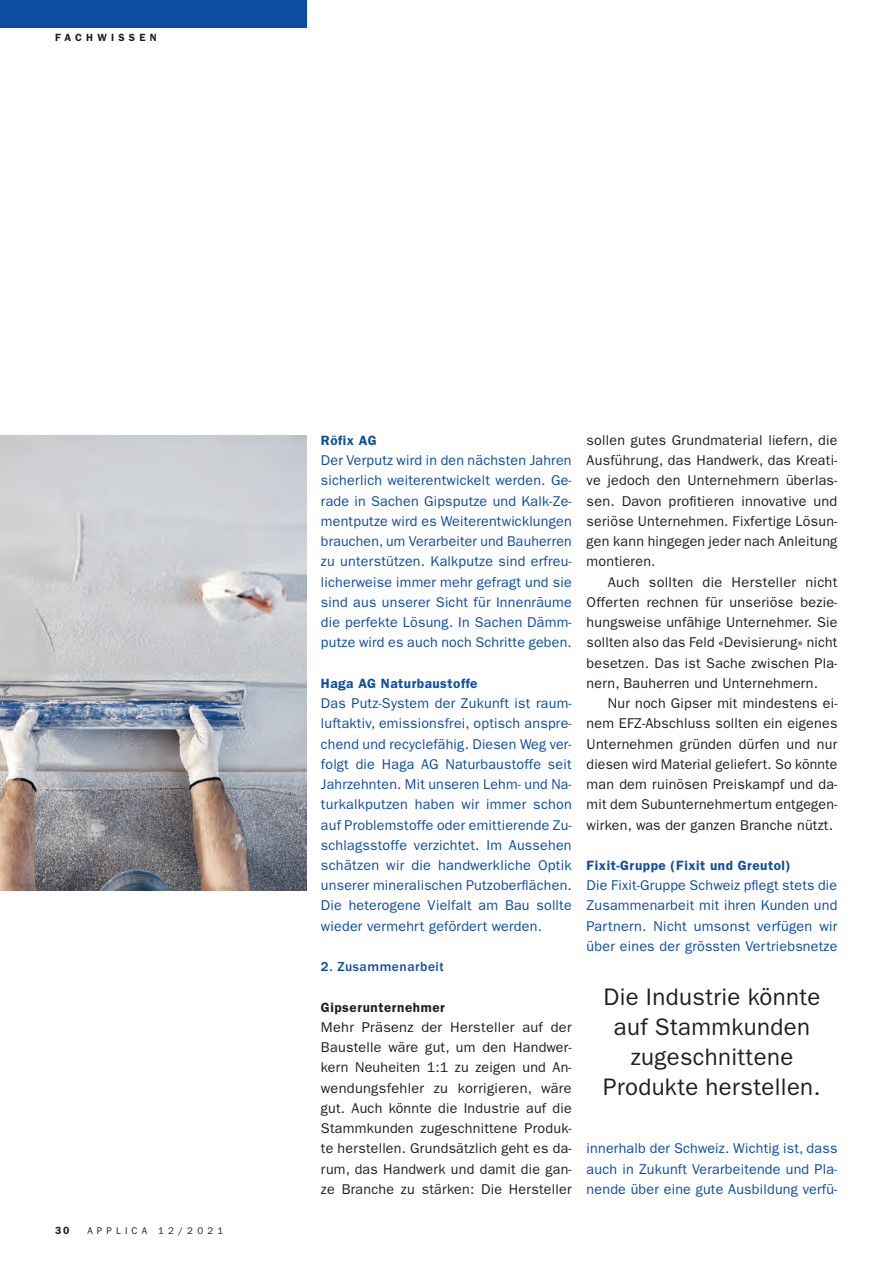
<style>
.page{position:relative;width:893px;height:1263px;background:#fff}
.page>*{position:absolute;margin:0;border:0;box-sizing:border-box;transform-origin:0 0}
.t1{font:24px/30px "ITC Franklin Gothic Std";letter-spacing:.015em;color:#231f20;text-align:center}
.t2{font:14.25px/20.2px "ITC Franklin Gothic Std";letter-spacing:.015em;color:#0d4da1;text-align:justify}
.t3{font:14.25px/20.2px "ITC Franklin Gothic Std";letter-spacing:.015em;color:#231f20;text-align:justify}
.t4{font:600 13.5px "ITC Franklin Gothic Std";letter-spacing:.04em;color:#0d4da1}
.t5{font:600 13.5px "ITC Franklin Gothic Std";letter-spacing:.04em;color:#231f20}
.t6{font:500 13.5px "ITC Franklin Gothic Std";letter-spacing:.04em;color:#0d4da1}
.t7{font:600 10.5px "ITC Franklin Gothic Std";letter-spacing:.4em;color:#231f20}
.t8{font:9.75px "ITC Franklin Gothic Std";letter-spacing:.42em;color:#231f20}
</style>
<div class="page">
<div style="left:0;top:0;width:306px;height:28px;background:#0d4da1"></div>
<img style="left:0;top:436px;width:306px;height:454px">
<p class="t7" style="left:55px;top:34px;width:103px">FACHWISSEN</p>
<p class="t7" style="left:55px;top:1227px;width:16px">30</p>
<p class="t8" style="left:87px;top:1227px;width:137px">APPLICA 12/2021</p>
<p class="t4" style="left:321px;top:435px;width:57px">Röfix AG</p>
<p class="t2" style="left:321px;top:451px;width:252px">Der Verputz wird in den nächsten Jahren sicherlich weiterentwickelt werden. Ge&shy;rade in Sachen Gipsputze und Kalk-Ze&shy;mentputze wird es Weiterentwicklungen brauchen, um Verarbeiter und Bauherren zu unterstützen. Kalkputze sind erfreu&shy;licherweise immer mehr gefragt und sie sind aus unserer Sicht für Innenräume die perfekte Lösung. In Sachen Dämm&shy;putze wird es auch noch Schritte geben.</p>
<p class="t4" style="left:321px;top:678px;width:158px">Haga AG Naturbaustoffe</p>
<p class="t2" style="left:321px;top:694px;width:252px">Das Putz-System der Zukunft ist raum&shy;luftaktiv, emissionsfrei, optisch anspre&shy;chend und recyclefähig. Diesen Weg ver&shy;folgt die Haga AG Naturbaustoffe seit Jahrzehnten. Mit unseren Lehm- und Na&shy;turkalkputzen haben wir immer schon auf Problemstoffe oder emittierende Zu&shy;schlagsstoffe verzichtet. Im Aussehen schätzen wir die handwerkliche Optik unserer mineralischen Putzoberflächen.<br>Die heterogene Vielfalt am Bau sollte wieder vermehrt gefördert werden.</p>
<p class="t6" style="left:321px;top:962px;width:124px">2. Zusammenarbeit</p>
<p class="t5" style="left:321px;top:1002px;width:125px">Gipserunternehmer</p>
<p class="t3" style="left:321px;top:1018px;width:252px">Mehr Präsenz der Hersteller auf der Baustelle wäre gut, um den Handwer&shy;kern Neuheiten 1:1 zu zeigen und An&shy;wendungsfehler zu korrigieren, wäre gut. Auch könnte die Industrie auf die Stammkunden zugeschnittene Produk&shy;te herstellen. Grundsätzlich geht es da&shy;rum, das Handwerk und damit die gan&shy;ze Branche zu stärken: Die Hersteller</p>
<p class="t3" style="left:587px;top:431px;width:252px">sollen gutes Grundmaterial liefern, die Ausführung, das Handwerk, das Kreati&shy;ve jedoch den Unternehmern überlas&shy;sen. Davon profitieren innovative und seriöse Unternehmen. Fixfertige Lösun&shy;gen kann hingegen jeder nach Anleitung montieren.</p>
<p class="t3" style="left:587px;top:573px;width:252px;text-indent:21px">Auch sollten die Hersteller nicht Offerten rechnen für unseriöse bezie&shy;hungsweise unfähige Unternehmer. Sie sollten also das Feld «Devisierung» nicht besetzen. Das ist Sache zwischen Pla&shy;nern, Bauherren und Unternehmern.</p>
<p class="t3" style="left:587px;top:694px;width:252px;text-indent:21px">Nur noch Gipser mit mindestens ei&shy;nem EFZ-Abschluss sollten ein eigenes Unternehmen gründen dürfen und nur diesen wird Material geliefert. So könnte man dem ruinösen Preiskampf und da&shy;mit dem Subunternehmertum entgegen&shy;wirken, was der ganzen Branche nützt.</p>
<p class="t4" style="left:587px;top:860px;width:206px">Fixit-Gruppe (Fixit und Greutol)</p>
<p class="t2" style="left:587px;top:876px;width:252px">Die Fixit-Gruppe Schweiz pflegt stets die Zusammenarbeit mit ihren Kunden und Partnern. Nicht umsonst verfügen wir über eines der grössten Vertriebsnetze</p>
<h1 class="t1" style="left:603px;top:983px;width:219px">Die Industrie könnte auf Stammkunden zugeschnitt ene<br>Produkt e herstellen.</h1>
<p class="t2" style="left:587px;top:1139px;width:252px">innerhalb der Schweiz. Wichtig ist, dass auch in Zukunft Verarbeitende und Pla&shy;nende über eine gute Ausbildung verfü-</p>
</div>
